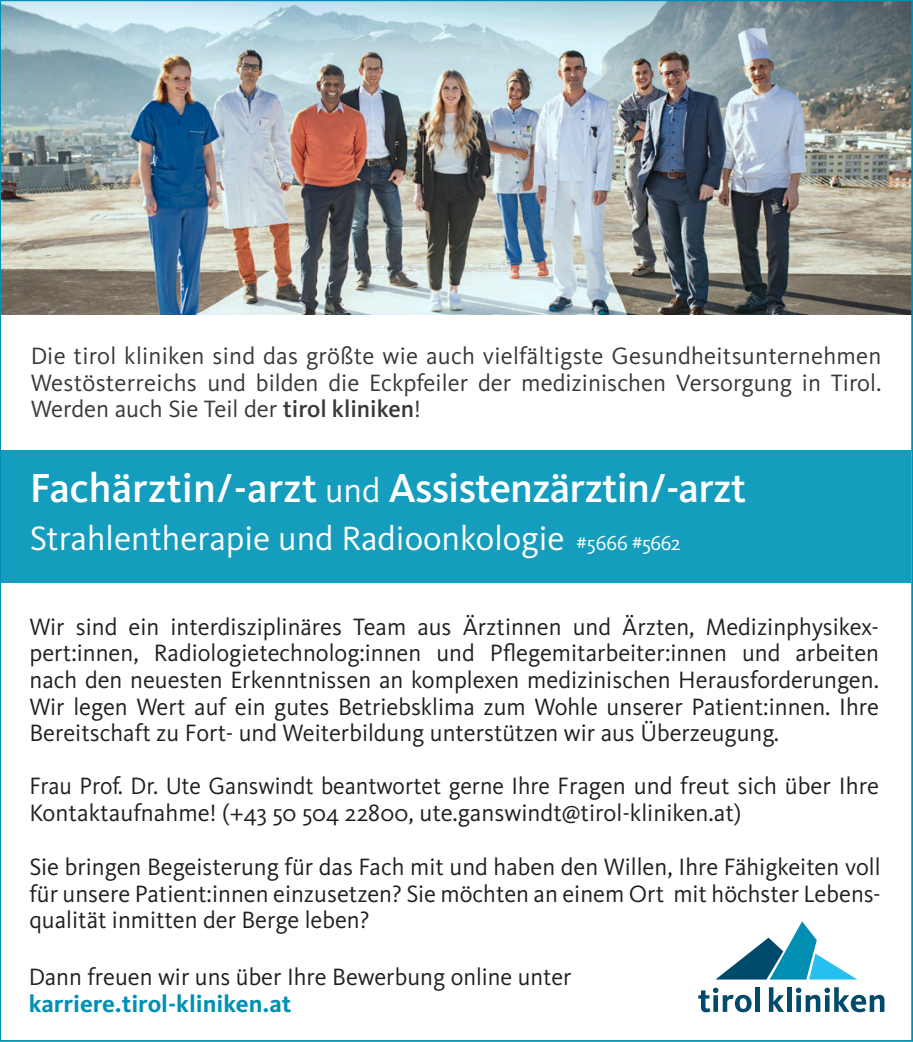
<style>
.page{position:relative;width:913px;height:1042px;background:#fff}
.page>*{position:absolute;margin:0;border:0;box-sizing:border-box;transform-origin:0 0}
.t1{font:500 42px "Kievit Pro";letter-spacing:-.02em;color:#fff}
.t2{font:35px "Kievit Pro";color:#fff}
.t3{font:24.5px/26.6px "Kievit Pro";color:#231f20;text-align:justify}
.t4{font:24.5px/26.6px "Kievit Pro";color:#383839;text-align:justify}
.t5{font:24.5px/26.6px "Kievit Pro";color:#231f20;scale:.96 1}
.t6{font:700 24.5px "Kievit Pro";color:#0090b4}
.s1{font-weight:500}
.s2{font-weight:400;font-size:35px}
.s3{font-size:21px}
</style>
<div class="page">
<img style="left:3px;top:3px;width:907px;height:312px">
<div style="left:2px;top:450px;width:909px;height:133px;background:#149dbd"></div>
<svg style="left:716px;top:921px;width:141px;height:58px"></svg>
<svg style="left:698px;top:987px;width:53px;height:25px"></svg>
<hr style="left:755px;top:987px;width:4px;height:25px;background:#004b6c">
<svg style="left:769px;top:987px;width:15px;height:25px"></svg>
<hr style="left:787px;top:987px;width:4px;height:25px;background:#004b6c">
<svg style="left:796px;top:987px;width:88px;height:25px"></svg>
<p class="t4" style="left:31px;top:342px;width:852px">Die tirol kliniken sind das größte wie auch vielfältigste Gesundheitsunternehmen Westösterreichs und bilden die Eckpfeiler der medizinischen Versorgung in Tirol.<br>Werden auch Sie Teil der <span class="s1">tirol kliniken</span>!</p>
<p class="t1" style="left:30px;top:463px;width:718px">Fachärztin/-arzt <span class="s2">und</span> Assistenzärztin/-arzt</p>
<p class="t2" style="left:30px;top:517px;width:653px">Strahlentherapie und Radioonkologie <span class="s3">#5666 #5662</span></p>
<p class="t3" style="left:30px;top:613px;width:851px">Wir sind ein interdisziplinäres Team aus Ärztinnen und Ärzten, Medizinphysikex&shy;pert:innen, Radiologietechnolog:innen und Pflegemitarbeiter:innen und arbeiten nach den neuesten Erkenntnissen an komplexen medizinischen Herausforderungen.<br>Wir legen Wert auf ein gutes Betriebsklima zum Wohle unserer Patient:innen. Ihre Bereitschaft zu Fort- und Weiterbildung unterstützen wir aus Überzeugung.</p>
<p class="t5" style="left:30px;top:772px;width:886px">Frau Prof. Dr. Ute Ganswindt beantwortet gerne Ihre Fragen und freut sich über Ihre<br>Kontaktaufnahme! (+43 50 504 22800, ute.ganswindt@tirol-kliniken.at)</p>
<p class="t3" style="left:30px;top:853px;width:852px">Sie bringen Begeisterung für das Fach mit und haben den Willen, Ihre Fähigkeiten voll für unsere Patient:innen einzusetzen? Sie möchten an einem Ort mit höchster Lebens&shy;qualität inmitten der Berge leben?</p>
<p class="t3" style="left:29px;top:963px;width:544px">Dann freuen wir uns über Ihre Bewerbung online unter</p>
<p class="t6" style="left:29px;top:988px;width:264px">karriere.tirol-kliniken.at</p>
</div>
